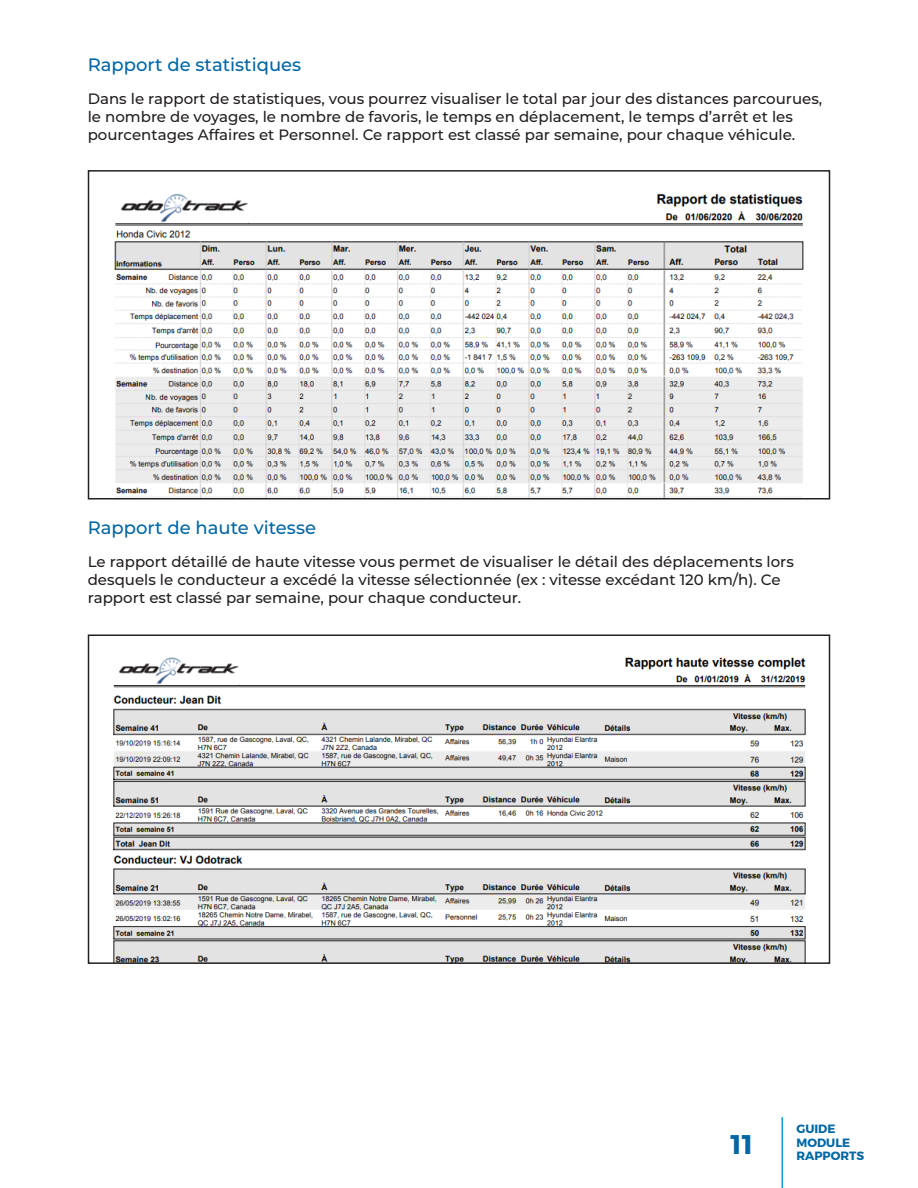
<style>
.page{position:relative;width:918px;height:1188px;background:#fff}
.page>*{position:absolute;margin:0;border:0;box-sizing:border-box;transform-origin:0 0}
.t1{font:700 27px "Montserrat";color:#0166a5}
.t2{font:500 18px "Montserrat";color:#0166a5}
.t3{font:500 15px/18px "Montserrat";color:#231f20}
.t4{font:700 12px/13.5px "Montserrat";color:#0166a5}
</style>
<div class="page">
<hr style="left:782px;top:1117px;width:1px;height:71px;background:#1898d6">
<img style="left:114px;top:193px;width:690px;height:304px">
<div style="left:88px;top:170px;width:742px;height:330px;border:2px solid #231f20"></div>
<img style="left:113px;top:657px;width:693px;height:304px">
<div style="left:88px;top:634px;width:742px;height:330px;border:2px solid #231f20"></div>
<p class="t2" style="left:88px;top:52px;width:215px">Rapport de statistiques</p>
<p class="t3" style="left:88px;top:89px;width:736px">Dans le rapport de statistiques, vous pourrez visualiser le total par jour des distances parcourues, le nombre de voyages, le nombre de favoris, le temps en déplacement, le temps d’arrêt et les pourcentages Affaires et Personnel. Ce rapport est classé par semaine, pour chaque véhicule.</p>
<p class="t2" style="left:88px;top:515px;width:230px">Rapport de haute vitesse</p>
<p class="t3" style="left:88px;top:552px;width:708px">Le rapport détaillé de haute vitesse vous permet de visualiser le détail des déplacements lors desquels le conducteur a excédé la vitesse sélectionnée (ex : vitesse excédant 120 km/h). Ce rapport est classé par semaine, pour chaque conducteur.</p>
<h1 class="t1" style="left:731px;top:1127px;width:24px">11</h1>
<p class="t4" style="left:796px;top:1122px;width:69px">GUIDE<br>MODULE<br>RAPPORTS</p>
</div>
